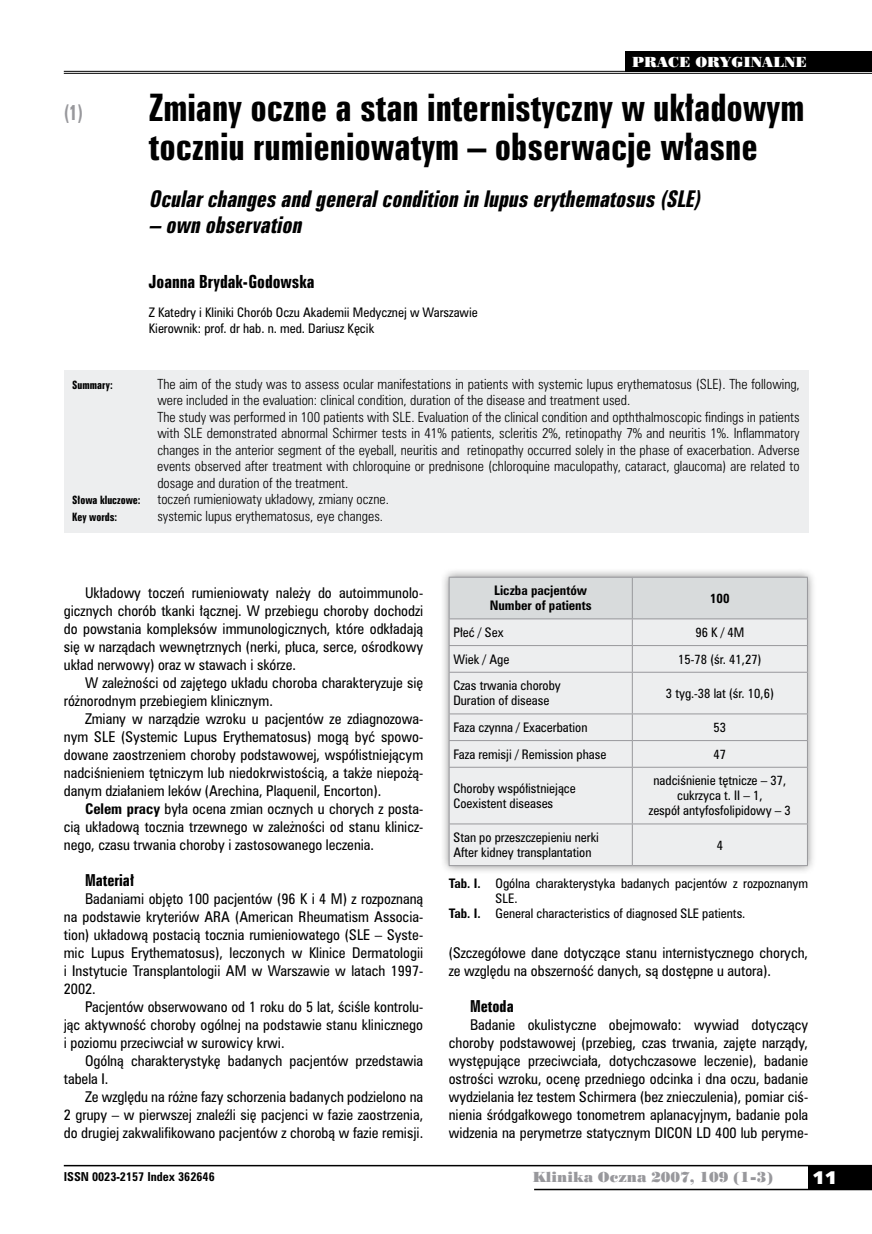
<style>
.page{position:relative;width:872px;height:1234px;background:#fff}
.page>*{position:absolute;margin:0;border:0;box-sizing:border-box;transform-origin:0 0}
.t1{font:34.5px/39px "Zurich Bd X Cn PL";color:#000}
.t2{font:italic 21px "Zurich Bd X Cn PL";color:#000}
.t3{font:19.5px "Zurich Bd X Cn PL";color:#98989c;scale:.9 1}
.t4{font:18px "Humanst 531 U Blk PL";color:#fff}
.t5{font:16.5px "Zurich Bd X Cn PL";color:#000}
.t6{font:15px "Zurich Bd X Cn PL";color:#000}
.t7{font:13.5px/18px "Zurich Cn PL";color:#000;text-align:justify}
.t8{font:13.5px "Poster Bodoni PL";color:#98989c}
.t9{font:13.5px "Poster Bodoni PL";color:#fff}
.t10{font:12.75px/16.5px "Zurich Lt Cn PL";color:#000}
.t11{font:12px/15px "Zurich Cn PL";color:#000}
.t12{font:700 12px/15px "Zurich Cn PL";color:#000;text-align:center}
.t13{font:700 11.25px "Zurich Cn PL";color:#000}
.t14{font:10.5px "Zurich Bd X Cn PL";color:#000}
.s1{font-weight:700}
</style>
<div class="page">
<div style="left:808px;top:1165px;width:64px;height:24px;background:#000"></div>
<hr style="left:64px;top:1164px;width:808px;height:2px;background:#000">
<hr style="left:534px;top:1188px;width:338px;height:1px;background:#000">
<div style="left:64px;top:369px;width:744px;height:163px;background:#edeeef"></div>
<hr style="left:64px;top:71px;width:808px;height:1px;background:#000">
<hr style="left:64px;top:73px;width:808px;height:1px;background:#000">
<div style="left:625px;top:51px;width:247px;height:21px;background:#000"></div>
<div style="left:439px;top:567px;width:378px;height:308px;background:#000;opacity:.45"></div>
<div style="left:450px;top:672px;width:357px;height:193px;background:#edeeef"></div>
<hr style="left:449px;top:576px;width:183px;height:1px;background:#98989c">
<hr style="left:632px;top:576px;width:176px;height:1px;background:#98989c">
<svg style="left:449px;top:577px;width:359px;height:94px;background:#e0e2e3"></svg>
<hr style="left:449px;top:671px;width:183px;height:1px;background:#98989c">
<hr style="left:449px;top:672px;width:1px;height:41px;background:#98989c">
<hr style="left:632px;top:671px;width:176px;height:1px;background:#98989c">
<hr style="left:632px;top:672px;width:1px;height:41px;background:#98989c">
<hr style="left:807px;top:672px;width:1px;height:41px;background:#98989c">
<hr style="left:449px;top:713px;width:183px;height:1px;background:#98989c">
<hr style="left:632px;top:713px;width:176px;height:1px;background:#98989c">
<hr style="left:449px;top:740px;width:183px;height:1px;background:#98989c">
<svg style="left:449px;top:714px;width:1px;height:52px"></svg>
<hr style="left:632px;top:740px;width:176px;height:1px;background:#98989c">
<svg style="left:632px;top:714px;width:1px;height:52px"></svg>
<svg style="left:807px;top:714px;width:1px;height:52px"></svg>
<hr style="left:449px;top:766px;width:183px;height:1px;background:#98989c">
<hr style="left:449px;top:767px;width:1px;height:56px;background:#98989c">
<hr style="left:632px;top:766px;width:176px;height:1px;background:#98989c">
<hr style="left:632px;top:767px;width:1px;height:56px;background:#98989c">
<hr style="left:807px;top:767px;width:1px;height:56px;background:#98989c">
<hr style="left:449px;top:823px;width:183px;height:1px;background:#98989c">
<hr style="left:449px;top:824px;width:1px;height:41px;background:#98989c">
<hr style="left:632px;top:823px;width:176px;height:1px;background:#98989c">
<hr style="left:632px;top:824px;width:1px;height:41px;background:#98989c">
<hr style="left:807px;top:824px;width:1px;height:41px;background:#98989c">
<hr style="left:449px;top:865px;width:183px;height:1px;background:#98989c">
<hr style="left:632px;top:865px;width:176px;height:1px;background:#98989c">
<h3 class="t3" style="left:64px;top:100px;width:23px">(1)</h3>
<p class="t9" style="left:632px;top:53px;width:176px">PRACE ORYGINALNE</p>
<h1 class="t1" style="left:149px;top:88px;width:657px">Zmiany oczne a stan internistyczny w układowym toczniu rumieniowatym – obserwacje własne</h1>
<h2 class="t2" style="left:149px;top:185px;width:558px">Ocularchangesandgeneralcondition in lupuserythematosus(SLE)</h2>
<h2 class="t2" style="left:149px;top:211px;width:159px">– own observation</h2>
<p class="t5" style="left:149px;top:270px;width:167px">Joanna Brydak-Godowska</p>
<p class="t11" style="left:149px;top:304px;width:330px;line-height:16.5px">Z Katedry i Kliniki Chorób Oczu Akademii Medycznej w Warszawie<br>Kierownik: prof. dr hab. n. med. Dariusz Kęcik</p>
<p class="t14" style="left:72px;top:377px;width:42px">Summary:</p>
<p class="t10" style="left:157px;top:375px;width:644px">The aim of the study was to assess ocular manifestations in patients with systemic lupus erythematosus (SLE). The following, were included in the evaluation: clinical condition, duration of the disease and treatment used.<br>The study was performed in 100 patients with SLE. Evaluation of the clinical condition and opththalmoscopic findings in patients with SLE demonstrated abnormal Schirmer tests in 41% patients, scleritis 2%, retinopathy 7% and neuritis 1%. Inflammatory changes in the anterior segment of the eyeball, neuritis and retinopathy occurred solely in the phase of exacerbation. Adverse events observed after treatment with chloroquine or prednisone (chloroquine maculopathy, cataract, glaucoma) are related to dosage and duration of the treatment.</p>
<p class="t14" style="left:72px;top:493px;width:70px">Słowa kluczowe:</p>
<p class="t10" style="left:157px;top:490px;width:233px">toczeń rumieniowaty układowy, zmiany oczne.</p>
<p class="t14" style="left:72px;top:509px;width:46px">Key words:</p>
<p class="t10" style="left:157px;top:507px;width:227px">systemic lupus erythematosus, eye changes.</p>
<p class="t7" style="left:64px;top:583px;width:361px;text-indent:21px">Układowy toczeń rumieniowaty należy do autoimmunolo&shy;gicznych chorób tkanki łącznej. W przebiegu choroby dochodzi do powstania kompleksów immunologicznych, które odkładają się w narządach wewnętrznych (nerki, płuca, serce, ośrodkowy układ nerwowy) oraz w stawach i skórze.</p>
<p class="t7" style="left:64px;top:673px;width:361px;text-indent:21px">W zależności od zajętego układu choroba charakteryzuje się różnorodnym przebiegiem klinicznym.</p>
<p class="t7" style="left:64px;top:709px;width:361px;text-indent:21px">Zmiany w narządzie wzroku u pacjentów ze zdiagnozowa&shy;nym SLE (Systemic Lupus Erythematosus) mogą być spowo&shy;dowane zaostrzeniem choroby podstawowej, współistniejącym nadciśnieniem tętniczym lub niedokrwistością, a także niepożą&shy;danym działaniem leków (Arechina, Plaquenil, Encorton).</p>
<p class="t7" style="left:64px;top:799px;width:361px;text-indent:21px"><span class="s1">Celem pracy</span> była ocena zmian ocznych u chorych z posta&shy;cią układową tocznia trzewnego w zależności od stanu klinicz&shy;nego, czasu trwania choroby i zastosowanego leczenia.</p>
<p class="t6" style="left:85px;top:870px;width:50px">Materiał</p>
<p class="t7" style="left:64px;top:889px;width:361px;text-indent:21px">Badaniami objęto 100 pacjentów (96 K i 4 M) z rozpoznaną na podstawie kryteriów ARA (American Rheumatism Associa&shy;tion) układową postacią tocznia rumieniowatego (SLE – Syste&shy;mic Lupus Erythematosus), leczonych w Klinice Dermatologii i Instytucie Transplantologii AM w Warszawie w latach 1997- 2002.</p>
<p class="t7" style="left:64px;top:997px;width:361px;text-indent:21px">Pacjentów obserwowano od 1 roku do 5 lat, ściśle kontrolu&shy;jąc aktywność choroby ogólnej na podstawie stanu klinicznego i poziomu przeciwciał w surowicy krwi.</p>
<p class="t7" style="left:64px;top:1051px;width:361px;text-indent:21px">Ogólną charakterystykę badanych pacjentów przedstawia tabela I.</p>
<p class="t7" style="left:64px;top:1087px;width:361px;text-indent:21px">Ze względu na różne fazy schorzenia badanych podzielono na 2 grupy – w pierwszej znaleźli się pacjenci w fazie zaostrzenia, do drugiej zakwalifikowano pacjentów z chorobą w fazie remisji.</p>
<p class="t12" style="left:490px;top:583px;width:103px">Liczba pacjentów<br>Number of patients</p>
<p class="t12" style="left:710px;top:590px;width:21px">100</p>
<p class="t11" style="left:453px;top:624px;width:52px">Płeć / Sex</p>
<p class="t11" style="left:695px;top:624px;width:50px">96 K / 4M</p>
<p class="t11" style="left:453px;top:651px;width:58px">Wiek / Age</p>
<p class="t11" style="left:678px;top:651px;width:85px">15-78 (śr. 41,27)</p>
<p class="t11" style="left:453px;top:678px;width:109px">Czas trwania choroby<br>Duration of disease</p>
<p class="t11" style="left:666px;top:685px;width:109px">3 tyg.-38 lat (śr. 10,6)</p>
<p class="t11" style="left:453px;top:719px;width:136px">Faza czynna / Exacerbation</p>
<p class="t11" style="left:713px;top:719px;width:14px">53</p>
<p class="t11" style="left:453px;top:746px;width:154px">Faza remisji / Remission phase</p>
<p class="t11" style="left:713px;top:746px;width:14px">47</p>
<p class="t11" style="left:453px;top:780px;width:124px">Choroby współistniejące<br>Coexistent diseases</p>
<p class="t11" style="left:649px;top:773px;width:144px;text-align:center">nadciśnienie tętnicze – 37, cukrzyca t. II – 1,<br>zespół antyfosfolipidowy – 3</p>
<p class="t11" style="left:453px;top:829px;width:147px">Stan po przeszczepieniu nerki<br>After kidney transplantation</p>
<p class="t11" style="left:716px;top:837px;width:8px">4</p>
<p class="t11" style="left:449px;top:875px;width:361px"><span class="s1">Tab. I.</span> Ogólna charakterystyka badanych pacjentów z rozpoznanym</p>
<p class="t11" style="left:495px;top:890px;width:24px">SLE.</p>
<p class="t11" style="left:449px;top:905px;width:298px"><span class="s1">Tab. I.</span> General characteristics of diagnosed SLE patients.</p>
<p class="t7" style="left:449px;top:943px;width:361px">(Szczegółowe dane dotyczące stanu internistycznego chorych, ze względu na obszerność danych, są dostępne u autora).</p>
<p class="t6" style="left:470px;top:996px;width:45px">Metoda</p>
<p class="t7" style="left:449px;top:1015px;width:361px;text-indent:21px">Badanie okulistyczne obejmowało: wywiad dotyczący choroby podstawowej (przebieg, czas trwania, zajęte narządy, występujące przeciwciała, dotychczasowe leczenie), badanie ostrości wzroku, ocenę przedniego odcinka i dna oczu, badanie wydzielania łez testem Schirmera (bez znieczulenia), pomiar ciś&shy;nienia śródgałkowego tonometrem aplanacyjnym<span class="s1">,</span> badanie pola widzenia na perymetrze statycznym DICON LD 400 lub peryme-</p>
<p class="t13" style="left:64px;top:1168px;width:152px">ISSN 0023-2157 Index 362646</p>
<p class="t8" style="left:532px;top:1168px;width:242px">Klinika Oczna 2007, 109 (1-3)</p>
<h3 class="t4" style="left:812px;top:1165px;width:26px">11</h3>
</div>
